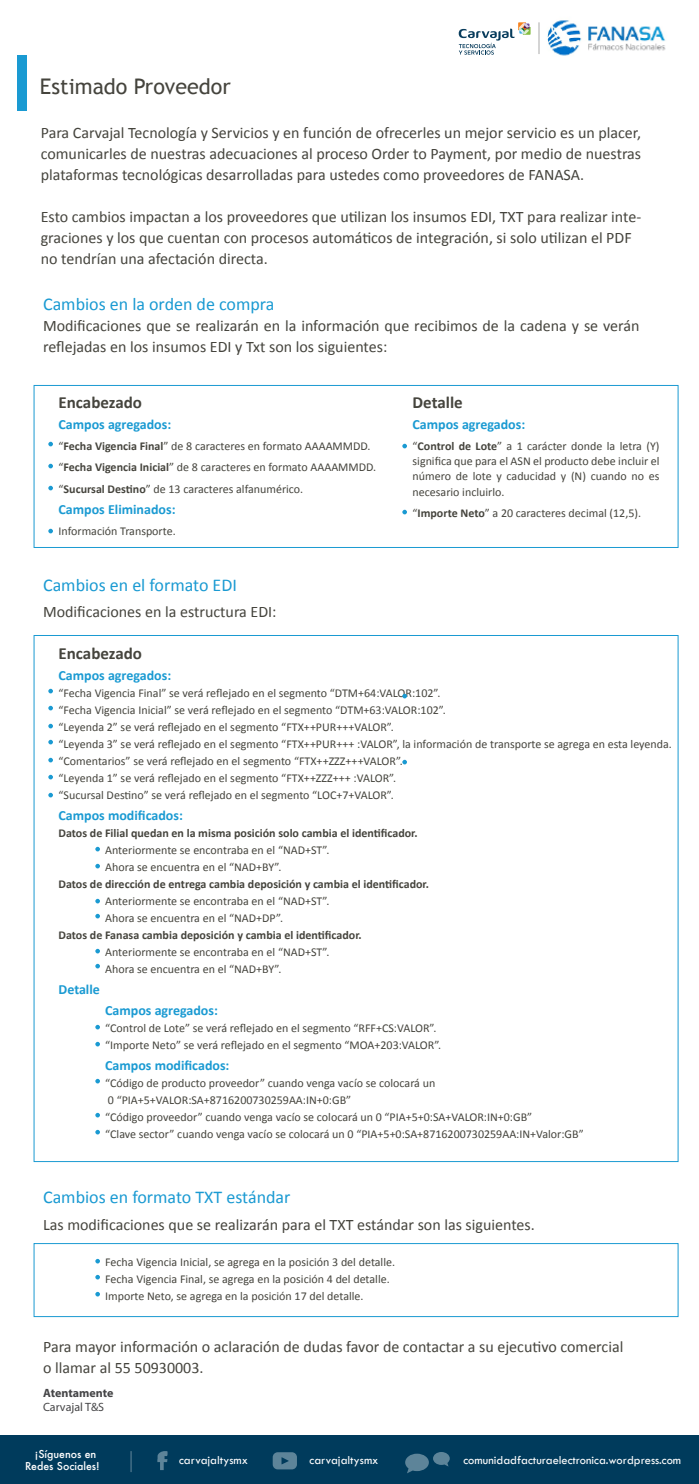
<style>
.page{position:relative;width:699px;height:1484px;background:#fff}
.page>*{position:absolute;margin:0;border:0;box-sizing:border-box;transform-origin:0 0}
.t1{font:21.5px "Trebuchet MS";color:#45443d}
.t2{font:18px "Calibri";color:#1a9ad2}
.t3{font:700 17px "Calibri";color:#45443d}
.t4{font:16px/21px "Calibri";color:#45443d}
.t5{font:700 14px "Calibri";color:#1a9ad2}
.t6{font:12.4px "Tw Cen";color:#fff}
.t7{font:12px/17px "Calibri";color:#45443d}
.t8{font:700 12px "Calibri";color:#45443d}
.t9{font:700 12px "Myriad Pro";letter-spacing:-.005em;color:#454547}
.t10{font:12px "Myriad Pro";color:#454547}
.t11{font:500 10.6px/12.7px "Futura";color:#fff}
.s1{font-weight:700}
</style>
<div class="page">
<div style="left:0;top:1435px;width:699px;height:49px;background:#003b5c"></div>
<svg style="left:273px;top:1452px;width:24px;height:17px"></svg>
<svg style="left:157px;top:1451px;width:11px;height:19px"></svg>
<svg style="left:131px;top:1451px;width:1px;height:21px"></svg>
<svg style="left:405px;top:1452px;width:45px;height:21px"></svg>
<svg style="left:402px;top:444px;width:5px;height:4px"></svg>
<svg style="left:402px;top:510px;width:5px;height:4px"></svg>
<svg style="left:48px;top:442px;width:5px;height:4px"></svg>
<svg style="left:48px;top:689px;width:5px;height:4px"></svg>
<svg style="left:48px;top:706px;width:5px;height:4px"></svg>
<svg style="left:48px;top:724px;width:5px;height:4px"></svg>
<svg style="left:48px;top:740px;width:5px;height:4px"></svg>
<svg style="left:48px;top:758px;width:5px;height:4px"></svg>
<svg style="left:48px;top:775px;width:5px;height:4px"></svg>
<svg style="left:48px;top:793px;width:5px;height:4px"></svg>
<svg style="left:48px;top:464px;width:5px;height:4px"></svg>
<svg style="left:48px;top:486px;width:5px;height:4px"></svg>
<svg style="left:48px;top:529px;width:5px;height:4px"></svg>
<div style="left:34px;top:385px;width:645px;height:163px;border:1px solid #1a9ad2"></div>
<svg style="left:402px;top:694px;width:5px;height:4px"></svg>
<svg style="left:402px;top:760px;width:5px;height:4px"></svg>
<div style="left:34px;top:1243px;width:645px;height:74px;border:1px solid #1a9ad2"></div>
<svg style="left:95px;top:847px;width:5px;height:4px"></svg>
<svg style="left:95px;top:864px;width:5px;height:4px"></svg>
<svg style="left:95px;top:899px;width:5px;height:4px"></svg>
<svg style="left:95px;top:914px;width:5px;height:4px"></svg>
<svg style="left:95px;top:949px;width:5px;height:4px"></svg>
<svg style="left:95px;top:964px;width:5px;height:4px"></svg>
<svg style="left:95px;top:1025px;width:5px;height:4px"></svg>
<svg style="left:95px;top:1079px;width:5px;height:4px"></svg>
<svg style="left:95px;top:1113px;width:5px;height:4px"></svg>
<svg style="left:95px;top:1130px;width:5px;height:4px"></svg>
<svg style="left:95px;top:1259px;width:5px;height:4px"></svg>
<svg style="left:95px;top:1275px;width:5px;height:4px"></svg>
<svg style="left:95px;top:1292px;width:5px;height:4px"></svg>
<svg style="left:95px;top:1042px;width:5px;height:4px"></svg>
<div style="left:18px;top:56px;width:9px;height:55px;background:#1a9ad2"></div>
<img style="left:539px;top:20px;width:127px;height:36px">
<svg style="left:459px;top:22px;width:72px;height:33px"></svg>
<hr style="left:538px;top:22px;width:1px;height:32px;background:#ababab">
<h1 class="t1" style="left:40px;top:73px;width:192px">Estimado Proveedor</h1>
<p class="t4" style="left:41px;top:122px;width:602px;text-align:justify">Para Carvajal Tecnología y Servicios y en función de ofrecerles un mejor servicio es un placer, comunicarles de nuestras adecuaciones al proceso Order to Payment, por medio de nuestras plataformas tecnológicas desarrolladas para ustedes como proveedores de FANASA.</p>
<h3 class="t4" style="left:41px;top:206px;width:602px">Esto cambios impactan a los proveedores que utilizan los insumos EDI, TXT para realizar inte&shy;graciones y los que cuentan con procesos automáticos de integración, si solo utilizan el PDF no tendrían una afectación directa.</h3>
<h2 class="t2" style="left:43px;top:293px;width:233px">Cambios en la orden de compra</h2>
<h3 class="t4" style="left:43px;top:315px;width:598px">Modificaciones que se realizarán en la información que recibimos de la cadena y se verán reflejadas en los insumos EDI y Txt son los siguientes:</h3>
<h3 class="t3" style="left:59px;top:392px;width:85px">Encabezado</h3>
<p class="t5" style="left:59px;top:416px;width:114px">Campos agregados:</p>
<p class="t7" style="left:59px;top:436px;width:319px;line-height:21px">“<span class="s1">Fecha Vigencia Final</span>” de 8 caracteres en formato AAAAMMDD. “<span class="s1">Fecha Vigencia Inicial</span>” de 8 caracteres en formato AAAAMMDD. “<span class="s1">Sucursal Destino</span>” de 13 caracteres alfanumérico.</p>
<p class="t5" style="left:59px;top:500px;width:118px">Campos Eliminados:</p>
<p class="t7" style="left:59px;top:522px;width:119px">Información Transporte.</p>
<h2 class="t2" style="left:43px;top:573px;width:195px">Cambios en el formato EDI</h2>
<h3 class="t4" style="left:43px;top:601px;width:235px">Modificaciones en la estructura EDI:</h3>
<h3 class="t3" style="left:413px;top:392px;width:52px">Detalle</h3>
<p class="t5" style="left:413px;top:416px;width:114px">Campos agregados:</p>
<p class="t7" style="left:413px;top:439px;width:249px;line-height:15px;text-align:justify">“<span class="s1">Control de Lote</span>” a 1 carácter donde la letra (Y) significa que para el ASN el producto debe incluir el número de lote y caducidad y (N) cuando no es necesario incluirlo.</p>
<p class="t7" style="left:413px;top:504px;width:230px">“<span class="s1">Importe Neto</span>” a 20 caracteres decimal (12,5).</p>
<h3 class="t3" style="left:59px;top:642px;width:85px">Encabezado</h3>
<p class="t5" style="left:59px;top:666px;width:114px">Campos agregados:</p>
<p class="t7" style="left:59px;top:684px;width:615px">“Fecha Vigencia Final” se verá reflejado en el segmento “DTM+64:VALOR:102”.<br>“Fecha Vigencia Inicial” se verá reflejado en el segmento “DTM+63:VALOR:102”.<br>“Leyenda 2” se verá reflejado en el segmento “FTX++PUR+++VALOR”.<br>“Leyenda 3” se verá reflejado en el segmento “FTX++PUR+++ :VALOR”, la información de transporte se agrega en esta leyenda. “Comentarios” se verá reflejado en el segmento “FTX++ZZZ+++VALOR”.<br>“Leyenda 1” se verá reflejado en el segmento “FTX++ZZZ+++ :VALOR”.<br>“Sucursal Destino” se verá reflejado en el segmento “LOC+7+VALOR”.</p>
<p class="t5" style="left:59px;top:806px;width:126px">Campos modificados:</p>
<p class="t8" style="left:59px;top:825px;width:361px">Datos de Filial quedan en la misma posición solo cambia el identificador.</p>
<p class="t7" style="left:105px;top:841px;width:226px">Anteriormente se encontraba en el “NAD+ST”.<br>Ahora se encuentra en el “NAD+BY”.</p>
<p class="t8" style="left:59px;top:876px;width:372px">Datos de dirección de entrega cambia deposición y cambia el identificador.</p>
<p class="t7" style="left:105px;top:892px;width:226px">Anteriormente se encontraba en el “NAD+ST”.<br>Ahora se encuentra en el “NAD+DP”.</p>
<p class="t8" style="left:59px;top:927px;width:305px">Datos de Fanasa cambia deposición y cambia el identificador.</p>
<p class="t7" style="left:105px;top:943px;width:226px">Anteriormente se encontraba en el “NAD+ST”.<br>Ahora se encuentra en el “NAD+BY”.</p>
<p class="t5" style="left:59px;top:980px;width:43px">Detalle</p>
<p class="t5" style="left:105px;top:1001px;width:114px">Campos agregados:</p>
<p class="t7" style="left:105px;top:1019px;width:338px">“Control de Lote” se verá reflejado en el segmento “RFF+CS:VALOR”. “Importe Neto” se verá reflejado en el segmento “MOA+203:VALOR”.</p>
<p class="t5" style="left:105px;top:1056px;width:126px">Campos modificados:</p>
<p class="t7" style="left:105px;top:1074px;width:480px">“Código de producto proveedor” cuando venga vacío se colocará un<br>0 “PIA+5+VALOR:SA+8716200730259AA:IN+0:GB”<br>“Código proveedor” cuando venga vacío se colocará un 0 “PIA+5+0:SA+VALOR:IN+0:GB”<br>“Clave sector” cuando venga vacío se colocará un 0 “PIA+5+0:SA+8716200730259AA:IN+Valor:GB”</p>
<h2 class="t2" style="left:43px;top:1186px;width:249px">Cambios en formato TXT estándar</h2>
<h3 class="t4" style="left:43px;top:1214px;width:493px">Las modificaciones que se realizarán para el TXT estándar son las siguientes.</h3>
<p class="t7" style="left:105px;top:1253px;width:291px">Fecha Vigencia Inicial, se agrega en la posición 3 del detalle.<br>Fecha Vigencia Final, se agrega en la posición 4 del detalle.<br>Importe Neto, se agrega en la posición 17 del detalle.</p>
<h3 class="t4" style="left:43px;top:1336px;width:582px">Para mayor información o aclaración de dudas favor de contactar a su ejecutivo comercial o llamar al 55 50930003.</h3>
<p class="t9" style="left:43px;top:1385px;width:72px">Atentamente</p>
<p class="t10" style="left:43px;top:1399px;width:63px">Carvajal T&amp;S</p>
<p class="t11" style="left:25px;top:1447px;width:76px;text-indent:10px">¡Síguenos en<br>Redes Sociales!</p>
<p class="t6" style="left:179px;top:1453px;width:70px">carvajaltysmx</p>
<p class="t6" style="left:310px;top:1453px;width:70px">carvajaltysmx</p>
<p class="t6" style="left:463px;top:1453px;width:219px">comunidadfacturaelectronica.wordpress.com</p>
</div>
